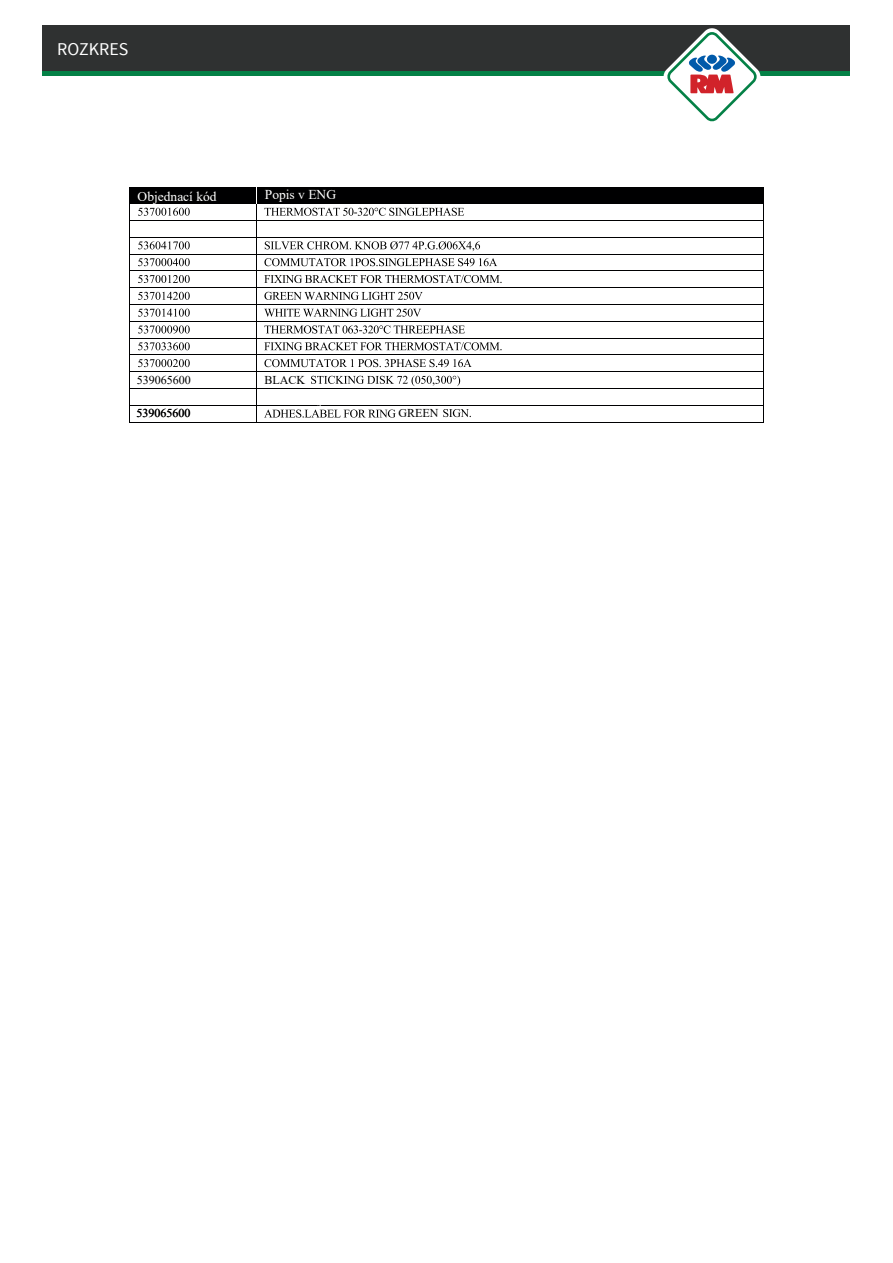
<style>
.page{position:relative;width:893px;height:1263px;background:#fff}
.page>*{position:absolute;margin:0;border:0;box-sizing:border-box;transform-origin:0 0}
.t1{font:18px "Source Sans Pro";color:#fff}
.t2{font:13.5px "Times New Roman";color:#fff}
.t3{font:12px "Times New Roman";color:#000001}
</style>
<div class="page">
<div style="left:43px;top:26px;width:807px;height:50px;background:#048146"></div>
<div style="left:43px;top:26px;width:807px;height:45px;background:#2f3131"></div>
<svg style="left:663px;top:28px;width:97px;height:94px"></svg>
<div style="left:129px;top:188px;width:128px;height:16px;background:#000001"></div>
<div style="left:257px;top:188px;width:506px;height:16px;background:#000001"></div>
<hr style="left:129px;top:220px;width:128px;height:1px;background:#000001">
<hr style="left:257px;top:220px;width:506px;height:1px;background:#000001">
<hr style="left:129px;top:237px;width:128px;height:1px;background:#000001">
<hr style="left:257px;top:237px;width:506px;height:1px;background:#000001">
<hr style="left:129px;top:254px;width:128px;height:1px;background:#000001">
<hr style="left:257px;top:254px;width:506px;height:1px;background:#000001">
<hr style="left:129px;top:270px;width:128px;height:1px;background:#000001">
<hr style="left:257px;top:270px;width:506px;height:1px;background:#000001">
<hr style="left:129px;top:287px;width:128px;height:1px;background:#000001">
<hr style="left:257px;top:287px;width:506px;height:1px;background:#000001">
<hr style="left:129px;top:304px;width:128px;height:1px;background:#000001">
<hr style="left:257px;top:304px;width:506px;height:1px;background:#000001">
<hr style="left:129px;top:321px;width:128px;height:1px;background:#000001">
<hr style="left:257px;top:321px;width:506px;height:1px;background:#000001">
<hr style="left:129px;top:338px;width:128px;height:1px;background:#000001">
<hr style="left:257px;top:338px;width:506px;height:1px;background:#000001">
<hr style="left:129px;top:355px;width:128px;height:1px;background:#000001">
<hr style="left:257px;top:355px;width:506px;height:1px;background:#000001">
<hr style="left:129px;top:371px;width:128px;height:1px;background:#000001">
<hr style="left:257px;top:371px;width:506px;height:1px;background:#000001">
<hr style="left:129px;top:388px;width:128px;height:1px;background:#000001">
<hr style="left:257px;top:388px;width:506px;height:1px;background:#000001">
<hr style="left:129px;top:405px;width:128px;height:1px;background:#000001">
<hr style="left:257px;top:405px;width:506px;height:1px;background:#000001">
<hr style="left:129px;top:422px;width:128px;height:1px;background:#000001">
<svg style="left:129px;top:204px;width:1px;height:218px"></svg>
<svg style="left:256px;top:188px;width:1px;height:234px"></svg>
<hr style="left:257px;top:422px;width:506px;height:1px;background:#000001">
<svg style="left:763px;top:204px;width:1px;height:219px"></svg>
<svg style="left:138px;top:208px;width:52px;height:8px"></svg>
<svg style="left:264px;top:208px;width:200px;height:8px"></svg>
<svg style="left:138px;top:241px;width:52px;height:8px"></svg>
<svg style="left:265px;top:241px;width:215px;height:10px"></svg>
<svg style="left:138px;top:258px;width:52px;height:8px"></svg>
<svg style="left:264px;top:258px;width:233px;height:8px"></svg>
<svg style="left:138px;top:275px;width:52px;height:8px"></svg>
<svg style="left:264px;top:275px;width:238px;height:8px"></svg>
<svg style="left:138px;top:292px;width:52px;height:8px"></svg>
<svg style="left:264px;top:292px;width:159px;height:8px"></svg>
<svg style="left:138px;top:309px;width:52px;height:8px"></svg>
<svg style="left:264px;top:309px;width:157px;height:8px"></svg>
<svg style="left:138px;top:325px;width:52px;height:8px"></svg>
<svg style="left:264px;top:325px;width:201px;height:8px"></svg>
<svg style="left:138px;top:342px;width:52px;height:8px"></svg>
<svg style="left:264px;top:342px;width:238px;height:8px"></svg>
<svg style="left:138px;top:359px;width:52px;height:8px"></svg>
<svg style="left:264px;top:359px;width:208px;height:8px"></svg>
<svg style="left:311px;top:376px;width:149px;height:10px"></svg>
<svg style="left:264px;top:409px;width:207px;height:9px"></svg>
<h1 class="t1" style="left:57px;top:38px;width:73px">ROZKRES</h1>
<p class="t2" style="left:138px;top:187px;width:81px">Objednací kód</p>
<p class="t2" style="left:265px;top:185px;width:73px">Popis v ENG</p>
<p class="t3" style="left:137px;top:372px;width:55px">539065600</p>
<p class="t3" style="left:265px;top:371px;width:42px">BLACK</p>
<p class="t3" style="left:136px;top:405px;width:55px">539065600</p>
<p class="t3" style="left:136px;top:405px;width:55px">539065600</p>
<p class="t3" style="left:399px;top:405px;width:41px">GREEN</p>
</div>
